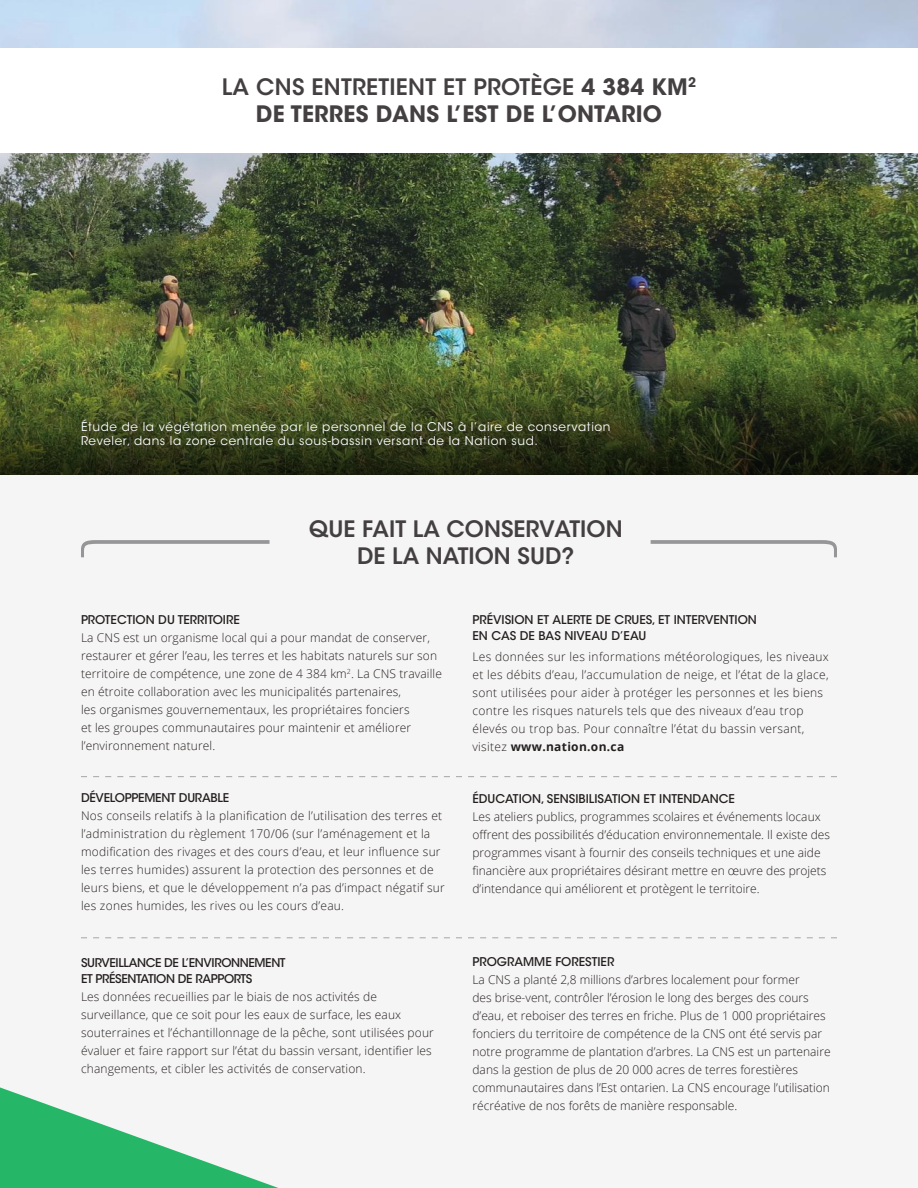
<style>
.page{position:relative;width:918px;height:1188px;background:#f6f5f5}
.page>*{position:absolute;margin:0;border:0;box-sizing:border-box;transform-origin:0 0}
.t1{font:22.5px/27px "ITC Avant Garde MM 520 750";color:#444041;text-align:center}
.t2{font:22.5px "ITC Avant Garde MM 665 750";letter-spacing:.01em;color:#444041}
.t3{font:300 12px/18px "Open Sans";letter-spacing:.01em;color:#241f1f}
.t4{font:12px/16.5px "ITC Avant Garde MM 445 750";color:#241f1f}
.t5{font:12px/13.5px "ITC Avant Garde MM 302 750";letter-spacing:.05em;color:#fff}
.t6{font:12px/16.5px "ITC Avant Garde MM 445 750";letter-spacing:-.03em;color:#241f1f}
.t7{font:12px "ITC Avant Garde MM 445 750";letter-spacing:-.02em;color:#241f1f}
.s1{font-family:"ITC Avant Garde MM 665 750"}
.s2{font-weight:700}
</style>
<div class="page">
<img style="left:0;top:0;width:918px;height:361px">
<svg style="left:0;top:361px;width:918px;height:114px;background:#3b471f"></svg>
<div style="left:0;top:48px;width:918px;height:105px;background:#fff"></div>
<svg style="left:81px;top:776px;width:756px;height:1px"></svg>
<svg style="left:81px;top:937px;width:756px;height:1px"></svg>
<svg style="left:0;top:1087px;width:278px;height:101px"></svg>
<svg style="left:81px;top:540px;width:189px;height:17px"></svg>
<svg style="left:651px;top:540px;width:186px;height:17px"></svg>
<h1 class="t1" style="left:222px;top:74px;width:476px">LA CNS ENTRETIENT ET PROTÈGE <span class="s1">4 384 KM</span><sup>2</sup></h1>
<h1 class="t2" style="left:256px;top:101px;width:408px">DE TERRES DANS L’EST DE L’ONTARIO</h1>
<p class="t5" style="left:81px;top:421px;width:531px">Étude de la végétation menée par le personnel de la CNS à l’aire de conservation<br>Reveler, dans la zone centrale du sous-bassin versant de la Nation sud.</p>
<h1 class="t1" style="left:309px;top:516px;width:315px">QUE FAIT LA CONSERVATION<br>DE LA NATION SUD?</h1>
<p class="t4" style="left:81px;top:612px;width:160px">PROTECTION DU TERRITOIRE</p>
<p class="t3" style="left:81px;top:628px;width:363px">La CNS est un organisme local qui a pour mandat de conserver, restaurer et gérer l’eau, les terres et les habitats naturels sur son territoire de compétence, une zone de 4 384 km<sup>2</sup>. La CNS travaille en étroite collaboration avec les municipalités partenaires,<br>les organismes gouvernementaux, les propriétaires fonciers<br>et les groupes communautaires pour maintenir et améliorer l’environnement naturel.</p>
<p class="t7" style="left:81px;top:790px;width:150px">DÉVELOPPEMENT DURABLE</p>
<p class="t3" style="left:81px;top:806px;width:365px">Nos conseils relatifs à la planification de l’utilisation des terres et l’administration du règlement 170/06 (sur l’aménagement et la modification des rivages et des cours d’eau, et leur influence sur les terres humides) assurent la protection des personnes et de leurs biens, et que le développement n’a pas d’impact négatif sur les zones humides, les rives ou les cours d’eau.</p>
<p class="t6" style="left:81px;top:954px;width:206px">SURVEILLANCE DE L’ENVIRONNEMENT<br>ET PRÉSENTATION DE RAPPORTS</p>
<p class="t3" style="left:81px;top:987px;width:354px">Les données recueillies par le biais de nos activités de surveillance, que ce soit pour les eaux de surface, les eaux souterraines et l’échantillonnage de la pêche, sont utilisées pour évaluer et faire rapport sur l’état du bassin versant, identifier les changements, et cibler les activités de conservation.</p>
<p class="t4" style="left:473px;top:612px;width:286px">PRÉVISION ET ALERTE DE CRUES, ET INTERVENTION<br>EN CAS DE BAS NIVEAU D’EAU</p>
<p class="t3" style="left:473px;top:647px;width:358px">Les données sur les informations météorologiques, les niveaux et les débits d’eau, l’accumulation de neige, et l’état de la glace, sont utilisées pour aider à protéger les personnes et les biens contre les risques naturels tels que des niveaux d’eau trop élevés ou trop bas. Pour connaître l’état du bassin versant, visitez <span class="s2">www.nation.on.ca</span></p>
<p class="t4" style="left:473px;top:791px;width:264px">ÉDUCATION, SENSIBILISATION ET INTENDANCE</p>
<p class="t3" style="left:473px;top:807px;width:359px">Les ateliers publics, programmes scolaires et événements locaux offrent des possibilités d’éducation environnementale. Il existe des programmes visant à fournir des conseils techniques et une aide financière aux propriétaires désirant mettre en œuvre des projets d’intendance qui améliorent et protègent le territoire.</p>
<p class="t4" style="left:473px;top:954px;width:143px">PROGRAMME FORESTIER</p>
<p class="t3" style="left:473px;top:971px;width:360px">La CNS a planté 2,8 millions d’arbres localement pour former<br>des brise-vent, contrôler l’érosion le long des berges des cours d’eau, et reboiser des terres en friche. Plus de 1 000 propriétaires fonciers du territoire de compétence de la CNS ont été servis par notre programme de plantation d’arbres. La CNS est un partenaire dans la gestion de plus de 20 000 acres de terres forestières communautaires dans l’Est ontarien. La CNS encourage l’utilisation récréative de nos forêts de manière responsable.</p>
</div>
